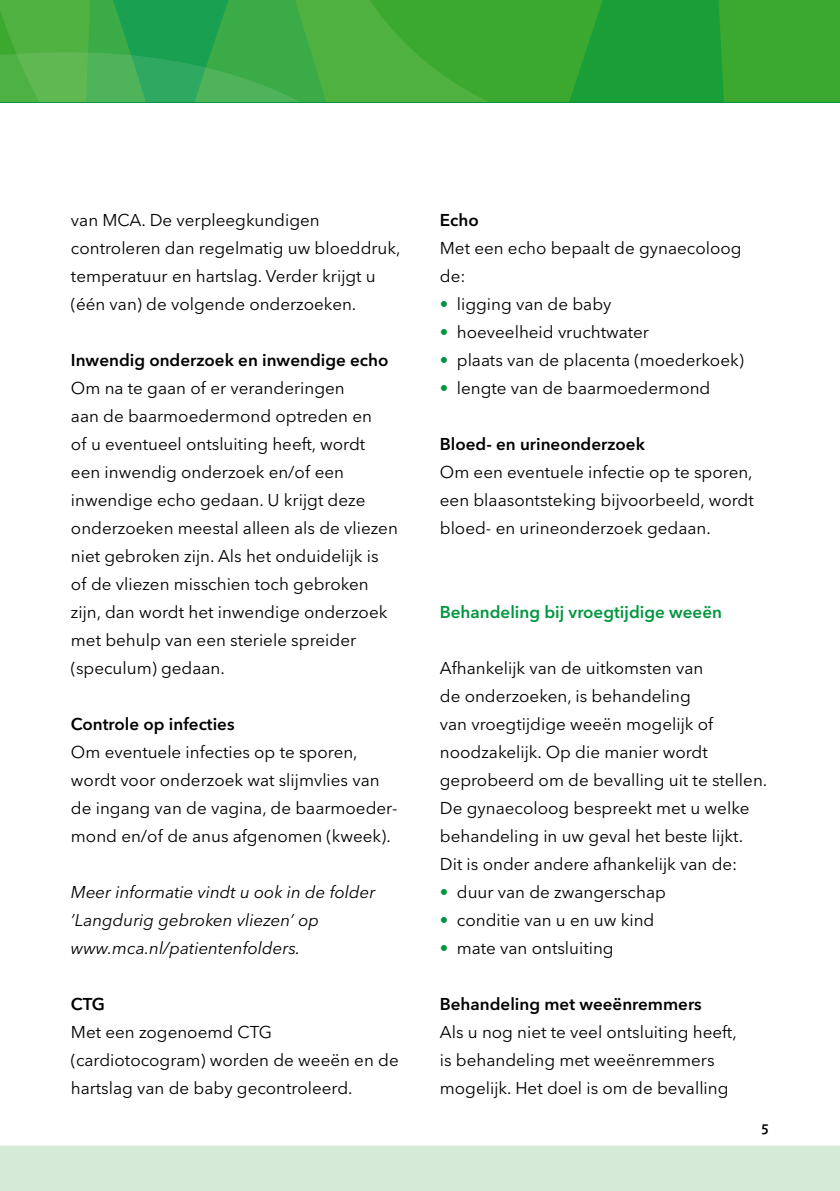
<style>
.page{position:relative;width:840px;height:1191px;background:#fff}
.page>*{position:absolute;margin:0;border:0;box-sizing:border-box;transform-origin:0 0}
.t1{font:17px/28px "Avenir Next LT Pro";color:#000}
.t2{font:600 17px "Avenir Next LT Pro";color:#000}
.t3{font:italic 17px/28px "Avenir Next LT Pro";color:#000}
.t4{font:600 17px "Avenir Next LT Pro";color:#00963f}
.t5{font:600 14px "Avenir Next LT Pro";color:#000}
.s1{color:#00963f}
</style>
<div class="page">
<svg style="left:0;top:0;width:839px;height:102px"></svg>
<svg style="left:0;top:52px;width:300px;height:50px"></svg>
<div style="left:0;top:1145px;width:839px;height:46px;background:#d6ead8"></div>
<p class="t1" style="left:71px;top:206px;width:331px">van MCA. De verpleegkundigen controleren dan regelmatig uw bloeddruk, temperatuur en hartslag. Verder krijgt u (één van) de volgende onderzoeken.</p>
<p class="t2" style="left:71px;top:350px;width:319px">Inwendig onderzoek en inwendige echo</p>
<p class="t1" style="left:71px;top:374px;width:328px">Om na te gaan of er veranderingen<br>aan de baarmoedermond optreden en<br>of u eventueel ontsluiting heeft, wordt een inwendig onderzoek en/of een inwendige echo gedaan. U krijgt deze onderzoeken meestal alleen als de vliezen niet gebroken zijn. Als het onduidelijk is of de vliezen misschien toch gebroken zijn, dan wordt het inwendige onderzoek met behulp van een steriele spreider (speculum) gedaan.</p>
<p class="t2" style="left:71px;top:714px;width:165px">Controle op infecties</p>
<p class="t1" style="left:71px;top:738px;width:328px">Om eventuele infecties op te sporen, wordt voor onderzoek wat slijmvlies van de ingang van de vagina, de baarmoeder&shy;mond en/of de anus afgenomen (kweek).</p>
<p class="t3" style="left:71px;top:878px;width:306px">Meer informatie vindt u ook in de folder ’Langdurig gebroken vliezen’ op www.mca.nl/patientenfolders.</p>
<p class="t2" style="left:71px;top:994px;width:36px">CTG</p>
<p class="t1" style="left:71px;top:1018px;width:329px">Met een zogenoemd CTG (cardiotocogram) worden de weeën en de hartslag van de baby gecontroleerd.</p>
<p class="t2" style="left:439px;top:210px;width:40px">Echo</p>
<p class="t1" style="left:439px;top:234px;width:303px">Met een echo bepaalt de gynaecoloog de:</p>
<p class="t1" style="left:439px;top:290px;width:173px"><span class="s1">•</span> ligging van de baby</p>
<p class="t1" style="left:439px;top:318px;width:210px"><span class="s1">•</span> hoeveelheid vruchtwater</p>
<p class="t1" style="left:439px;top:346px;width:305px"><span class="s1">•</span> plaats van de placenta (moederkoek)</p>
<p class="t1" style="left:439px;top:374px;width:272px"><span class="s1">•</span> lengte van de baarmoedermond</p>
<p class="t2" style="left:439px;top:434px;width:206px">Bloed- en urineonderzoek</p>
<p class="t1" style="left:439px;top:458px;width:315px;text-align:justify">Om een eventuele infectie op te sporen, een blaasontsteking bijvoorbeeld, wordt bloed- en urineonderzoek gedaan.</p>
<p class="t4" style="left:439px;top:602px;width:283px">Behandeling bij vroegtijdige weeën</p>
<p class="t1" style="left:439px;top:654px;width:329px">Afhankelijk van de uitkomsten van<br>de onderzoeken, is behandeling<br>van vroegtijdige weeën mogelijk of noodzakelijk. Op die manier wordt geprobeerd om de bevalling uit te stellen.<br>De gynaecoloog bespreekt met u welke behandeling in uw geval het beste lijkt.<br>Dit is onder andere afhankelijk van de:</p>
<p class="t1" style="left:439px;top:878px;width:227px"><span class="s1">•</span> duur van de zwangerschap</p>
<p class="t1" style="left:439px;top:906px;width:216px"><span class="s1">•</span> conditie van u en uw kind</p>
<p class="t1" style="left:439px;top:934px;width:175px"><span class="s1">•</span> mate van ontsluiting</p>
<p class="t2" style="left:439px;top:994px;width:263px">Behandeling met weeënremmers</p>
<p class="t1" style="left:439px;top:1018px;width:298px">Als u nog niet te veel ontsluiting heeft, is behandeling met weeënremmers mogelijk. Het doel is om de bevalling</p>
<p class="t5" style="left:760px;top:1118px;width:9px">5</p>
</div>
